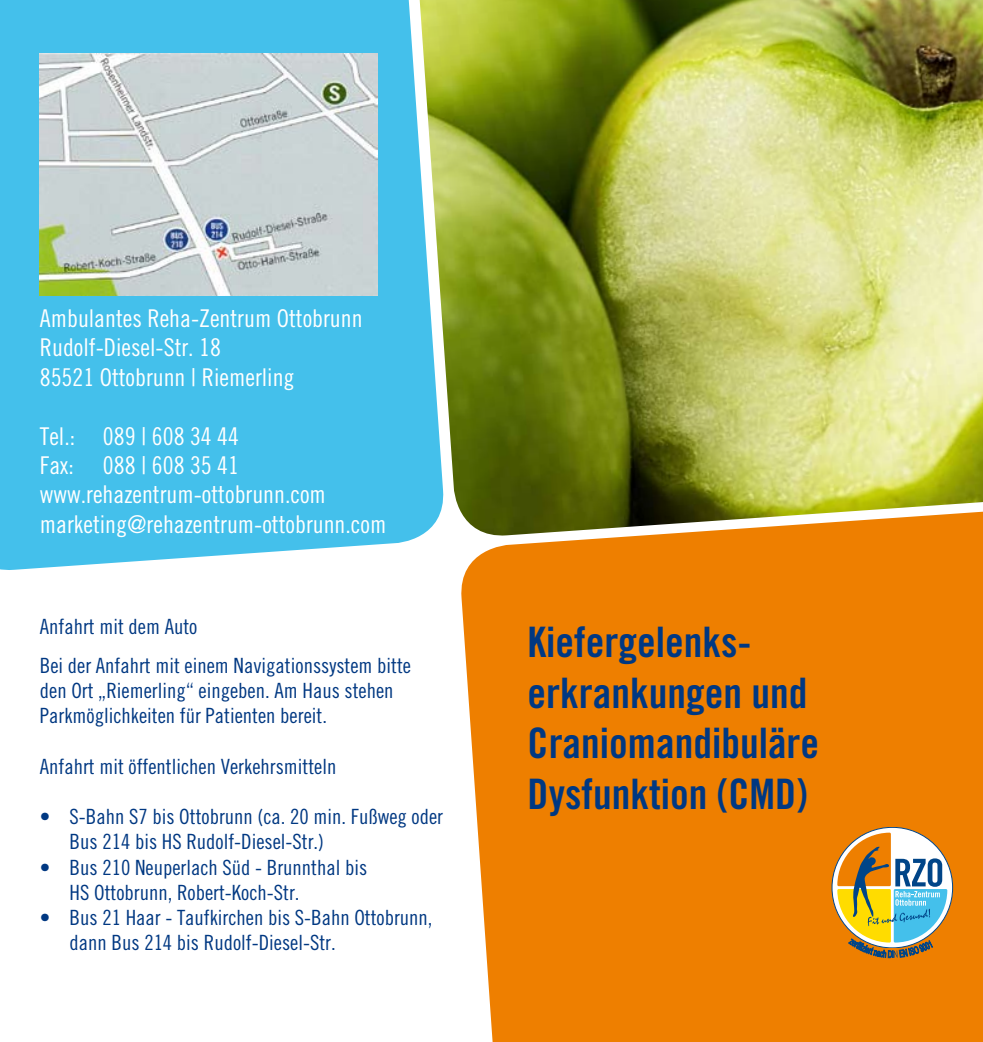
<style>
.page{position:relative;width:983px;height:1042px;background:#fff}
.page>*{position:absolute;margin:0;border:0;box-sizing:border-box;transform-origin:0 0}
.t1{font:42px/50.4px "Trade Gothic Bold Cond Twenty";color:#003882}
.t2{font:24.5px/29.4px "Trade Gothic Cond Eighteen";color:#fff}
.t3{font:21px/25.2px "Trade Gothic Cond Eighteen";color:#003882}
</style>
<div class="page">
<div style="left:461px;top:539px;width:521px;height:503px;background:#ee7f00"></div>
<svg style="left:831px;top:827px;width:121px;height:121px"></svg>
<svg style="left:837px;top:832px;width:110px;height:126px"></svg>
<div style="left:0;top:0;width:415px;height:570px;background:#44c0eb"></div>
<img style="left:40px;top:53px;width:337px;height:242px">
<img style="left:415px;top:0;width:567px;height:539px">
<p class="t2" style="left:40px;top:303px;width:324px">Ambulantes Reha-Zentrum Ottobrunn<br>Rudolf-Diesel-Str. 18<br>85521 Ottobrunn | Riemerling</p>
<p class="t2" style="left:40px;top:421px;width:348px">Tel.: 089 | 608 34 44<br>Fax: 088 | 608 35 41 www.rehazentrum-ottobrunn.com marketing@rehazentrum-ottobrunn.com</p>
<p class="t3" style="left:40px;top:606px;width:372px;line-height:39.2px">Anfahrt mit dem Auto<br>Bei der Anfahrt mit einem Navigationssystem bitte</p>
<p class="t3" style="left:40px;top:678px;width:355px">den Ort „Riemerling“ eingeben. Am Haus stehen<br>Parkmöglichkeiten für Patienten bereit.</p>
<p class="t3" style="left:40px;top:753px;width:298px">Anfahrt mit öffentlichen Verkehrsmitteln</p>
<p class="t3" style="left:70px;top:804px;width:375px;text-indent:-30px">• S-Bahn S7 bis Ottobrunn (ca. 20 min. Fußweg oder<br>Bus 214 bis HS Rudolf-Diesel-Str.)</p>
<p class="t3" style="left:70px;top:854px;width:299px;text-indent:-30px">• Bus 210 Neuperlach Süd - Brunnthal bis<br>HS Ottobrunn, Robert-Koch-Str.</p>
<p class="t3" style="left:70px;top:904px;width:364px;text-indent:-30px">• Bus 21 Haar - Taufkirchen bis S-Bahn Ottobrunn, dann Bus 214 bis Rudolf-Diesel-Str.</p>
<h1 class="t1" style="left:527px;top:617px;width:293px">Kiefergelenks&shy;erkrankungen und<br>Craniomandibuläre<br>Dysfunktion (CMD)</h1>
</div>
